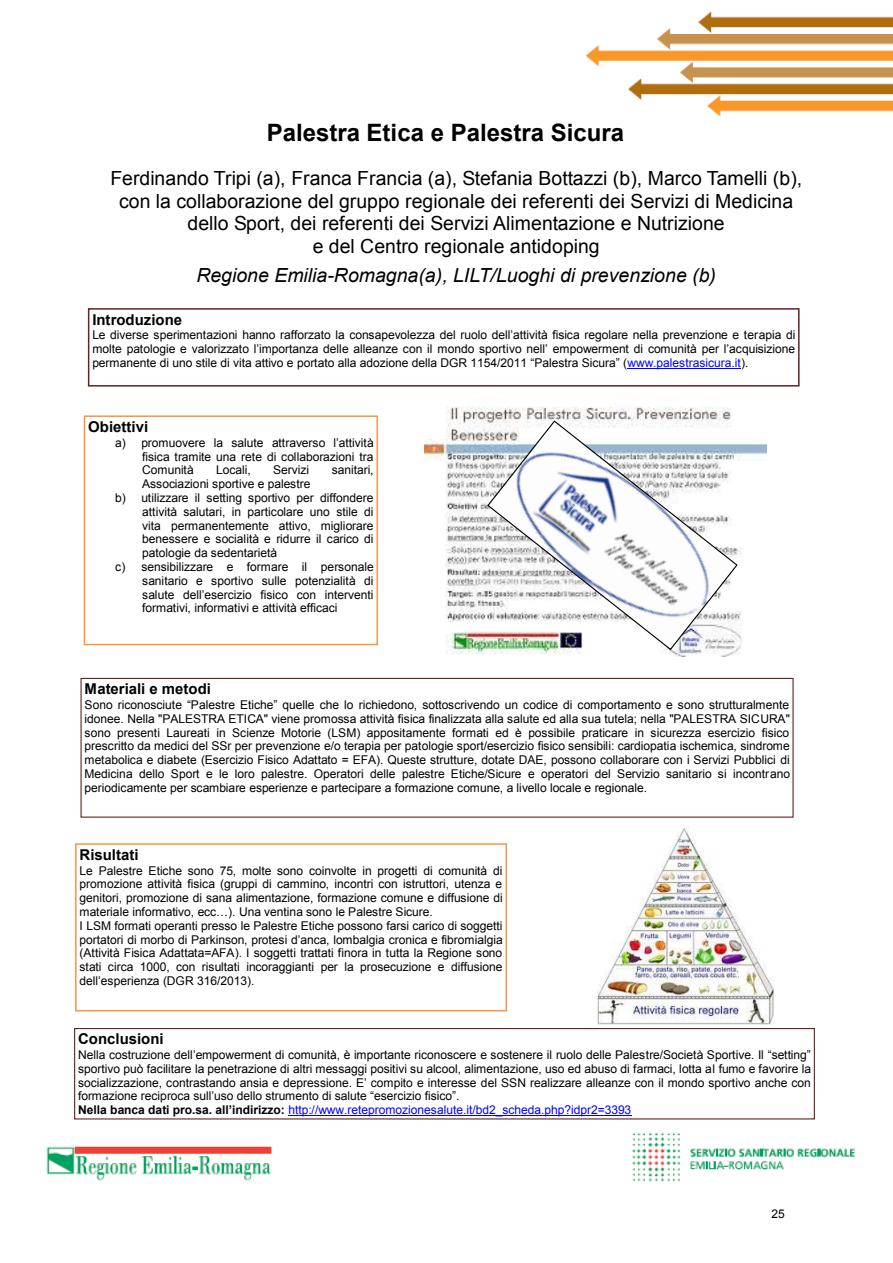
<style>
.page{position:relative;width:893px;height:1263px;background:#fff}
.page>*{position:absolute;margin:0;border:0;box-sizing:border-box;transform-origin:0 0}
.t1{font:700 24px "Arial";color:#000}
.t2{font:19.5px/22.4px "Arial";color:#000;text-align:center}
.t3{font:italic 19.5px "Arial";color:#000}
.t4{font:700 15px "Arial";color:#000}
.t5{font:12px/13.8px "Arial";letter-spacing:-.005em;color:#000;text-align:justify}
.t6{font:12px "Arial";letter-spacing:-.005em;color:#00f}
.s1{color:#00f}
.s2{font-weight:700;color:#000}
</style>
<div class="page">
<img style="left:585px;top:11px;width:308px;height:106px">
<img style="left:46px;top:1146px;width:226px;height:35px">
<img style="left:632px;top:1132px;width:224px;height:50px">
<div style="left:88px;top:308px;width:712px;height:79px;border:2px solid #622423"></div>
<hr style="left:627px;top:368px;width:114px;height:1px;background:#00f">
<div style="left:84px;top:415px;width:294px;height:230px;border:2px solid #f79646"></div>
<div style="left:81px;top:678px;width:713px;height:140px;border:1px solid #622423"></div>
<div style="left:75px;top:843px;width:432px;height:168px;border:2px solid #f79646"></div>
<div style="left:74px;top:1028px;width:741px;height:91px;border:1px solid #622423"></div>
<hr style="left:288px;top:1115px;width:344px;height:1px;background:#00f">
<img style="left:425px;top:407px;width:341px;height:249px">
<svg style="left:486px;top:420px;width:252px;height:231px"></svg>
<img style="left:597px;top:826px;width:178px;height:198px">
<p class="t1" style="left:267px;top:116px;width:359px">Palestra Etica e Palestra Sicura</p>
<p class="t2" style="left:110px;top:167px;width:693px">Ferdinando Tripi (a), Franca Francia (a), Stefania Bottazzi (b), Marco Tamelli (b), con la collaborazione del gruppo regionale dei referenti dei Servizi di Medicina dello Sport, dei referenti dei Servizi Alimentazione e Nutrizione</p>
<p class="t2" style="left:313px;top:235px;width:289px">e del Centro regionale antidoping</p>
<p class="t3" style="left:196px;top:262px;width:521px">Regione Emilia-Romagna(a), LILT/Luoghi di prevenzione (b)</p>
<p class="t4" style="left:92px;top:309px;width:91px">Introduzione</p>
<p class="t5" style="left:92px;top:328px;width:705px">Le diverse sperimentazioni hanno rafforzato la consapevolezza del ruolo dell’attività fisica regolare nella prevenzione e terapia di molte patologie e valorizzato l’importanza delle alleanze con il mondo sportivo nell’ empowerment di comunità per l’acquisizione permanente di uno stile di vita attivo e portato alla adozione della DGR 1154/2011 “Palestra Sicura” (<span class="s1">www.palestrasicura.it</span>).</p>
<p class="t4" style="left:88px;top:417px;width:62px">Obiettivi</p>
<p class="t5" style="left:142px;top:436px;width:233px;text-indent:-27px">a) promuovere la salute attraverso l’attività fisica tramite una rete di collaborazioni tra Comunità</p>
<p class="t5" style="left:216px;top:463px;width:36px">Locali,</p>
<p class="t5" style="left:273px;top:463px;width:37px">Servizi</p>
<p class="t5" style="left:332px;top:463px;width:44px">sanitari,</p>
<p class="t5" style="left:142px;top:477px;width:170px">Associazioni sportive e palestre</p>
<p class="t5" style="left:142px;top:491px;width:233px;text-indent:-27px">b) utilizzare il setting sportivo per diffondere attività salutari, in particolare uno stile di vita permanentemente attivo, migliorare benessere e socialità e ridurre il carico di patologie da sedentarietà</p>
<p class="t5" style="left:142px;top:560px;width:233px;text-indent:-27px">c) sensibilizzare e formare il personale sanitario e sportivo sulle potenzialità di salute dell’esercizio fisico con interventi formativi, informativi e attività efficaci</p>
<p class="t4" style="left:85px;top:679px;width:128px">Materiali e metodi</p>
<p class="t5" style="left:85px;top:698px;width:707px">Sono riconosciute “Palestre Etiche” quelle che lo richiedono, sottoscrivendo un codice di comportamento e sono strutturalmente idonee. Nella "PALESTRA ETICA" viene promossa attività fisica finalizzata alla salute ed alla sua tutela; nella "PALESTRA SICURA" sono presenti Laureati in Scienze Motorie (LSM) appositamente formati ed è possibile praticare in sicurezza esercizio fisico prescritto da medici del SSr per prevenzione e/o terapia per patologie sport/esercizio fisico sensibili: cardiopatia ischemica, sindrome metabolica e diabete (Esercizio Fisico Adattato = EFA). Queste strutture, dotate DAE, possono collaborare con i Servizi Pubblici di Medicina dello Sport e le loro palestre. Operatori delle palestre Etiche/Sicure e operatori del Servizio sanitario si incontrano periodicamente per scambiare esperienze e partecipare a formazione comune, a livello locale e regionale.</p>
<p class="t4" style="left:80px;top:845px;width:60px">Risultati</p>
<p class="t5" style="left:80px;top:864px;width:425px">Le Palestre Etiche sono 75, molte sono coinvolte in progetti di comunità di promozione attività fisica (gruppi di cammino, incontri con istruttori, utenza e genitori, promozione di sana alimentazione, formazione comune e diffusione di materiale informativo, ecc…). Una ventina sono le Palestre Sicure.</p>
<p class="t5" style="left:80px;top:919px;width:425px">I LSM formati operanti presso le Palestre Etiche possono farsi carico di soggetti portatori di morbo di Parkinson, protesi d’anca, lombalgia cronica e fibromialgia (Attività Fisica Adattata=AFA). I soggetti trattati finora in tutta la Regione sono stati circa 1000, con risultati incoraggianti per la prosecuzione e diffusione dell’esperienza (DGR 316/2013).</p>
<p class="t4" style="left:78px;top:1029px;width:87px">Conclusioni</p>
<p class="t5" style="left:78px;top:1048px;width:735px">Nella costruzione dell’empowerment di comunità, è importante riconoscere e sostenere il ruolo delle Palestre/Società Sportive. Il “setting” sportivo può facilitare la penetrazione di altri messaggi positivi su alcool, alimentazione, uso ed abuso di farmaci, lotta al fumo e favorire la socializzazione, contrastando ansia e depressione. E’ compito e interesse del SSN realizzare alleanze con il mondo sportivo anche con formazione reciproca sull’uso dello strumento di salute “esercizio fisico”.</p>
<p class="t6" style="left:78px;top:1102px;width:555px"><span class="s2">Nella banca dati pro.sa. all’indirizzo:</span> http://www.retepromozionesalute.it/bd2_scheda.php?idpr2=3393</p>
<p class="t5" style="left:772px;top:1207px;width:15px">25</p>
</div>
